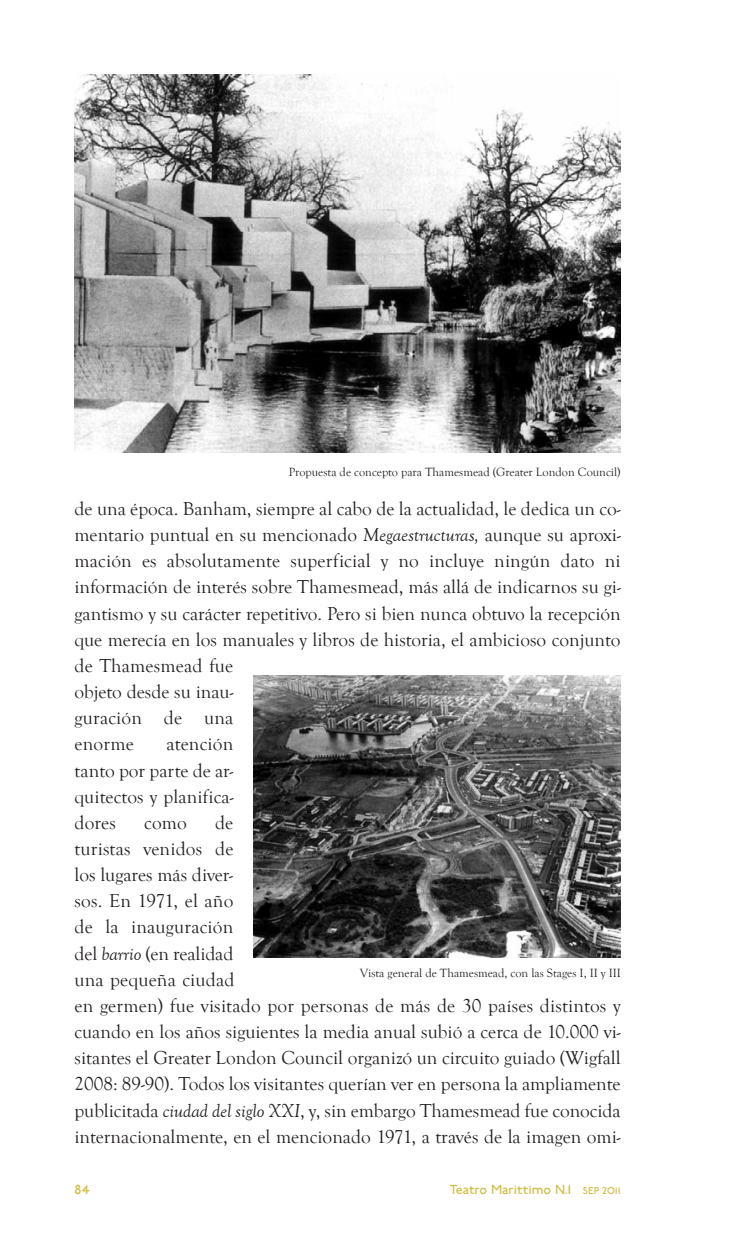
<style>
.page{position:relative;width:745px;height:1241px;background:#fff}
.page>*{position:absolute;margin:0;border:0;box-sizing:border-box;transform-origin:0 0}
.t1{font:19.25px/26.1px "Goudy Old Style T";color:#231f20}
.t2{font:14px "P22 Underground";color:#d0bf47}
.t3{font:12.25px "Goudy Old Style T";color:#231f20}
.s1{font-style:italic}
.s2{font-size:10.5px}
</style>
<div class="page">
<img style="left:74px;top:74px;width:546px;height:378px">
<img style="left:253px;top:675px;width:367px;height:281px">
<p class="t3" style="left:288px;top:465px;width:333px">Propuesta de concepto para Thamesmead (Greater London Council)</p>
<p class="t1" style="left:74px;top:495px;width:547px">de una época. Banham, siempre al cabo de la actualidad, le dedica un co&shy;mentario puntual en su mencionado <span class="s1">Megaestructuras,</span> aunque su aproxi&shy;mación es absolutamente superficial y no incluye ningún dato ni información de interés sobre Thamesmead, más allá de indicarnos su gi&shy;gantismo y su carácter repetitivo. Pero si bien nunca obtuvo la recepción que merecía en los manuales y libros de historia, el ambicioso conjunto de Thamesmead fue<br>objeto desde su inau-<br>guración de una<br>enorme</p>
<p class="t1" style="left:74px;top:730px;width:160px;text-align:justify;text-indent:92px">atención tanto por parte de ar&shy;quitectos y planifica&shy;dores</p>
<p class="t1" style="left:74px;top:809px;width:547px;text-indent:140px">de<br>turistas venidos de<br>los lugares más diver-<br>sos. En 1971, el año<br>de la inauguración<br>del <span class="s1">barrio</span> (en realidad<br>una pequeña ciudad<br>en germen) fue visitado por personas de más de 30 países distintos y cuando en los años siguientes la media anual subió a cerca de 10.000 vi&shy;sitantes el Greater London Council organizó un circuito guiado (Wigfall 2008: 89-90). Todos los visitantes querían ver en persona la ampliamente publicitada <span class="s1">ciudad del siglo XXI</span>, y, sin embargo Thamesmead fue conocida internacionalmente, en el mencionado 1971, a través de la imagen omi-</p>
<p class="t2" style="left:74px;top:1183px;width:17px">84</p>
<p class="t1" style="left:144px;top:809px;width:44px">como</p>
<p class="t3" style="left:359px;top:965px;width:262px">Vista general de Thamesmead, con las Stages I, II y III</p>
<p class="t2" style="left:449px;top:1183px;width:172px">Teatro Marittimo N.1 <span class="s2">SEP 2O11</span></p>
</div>
